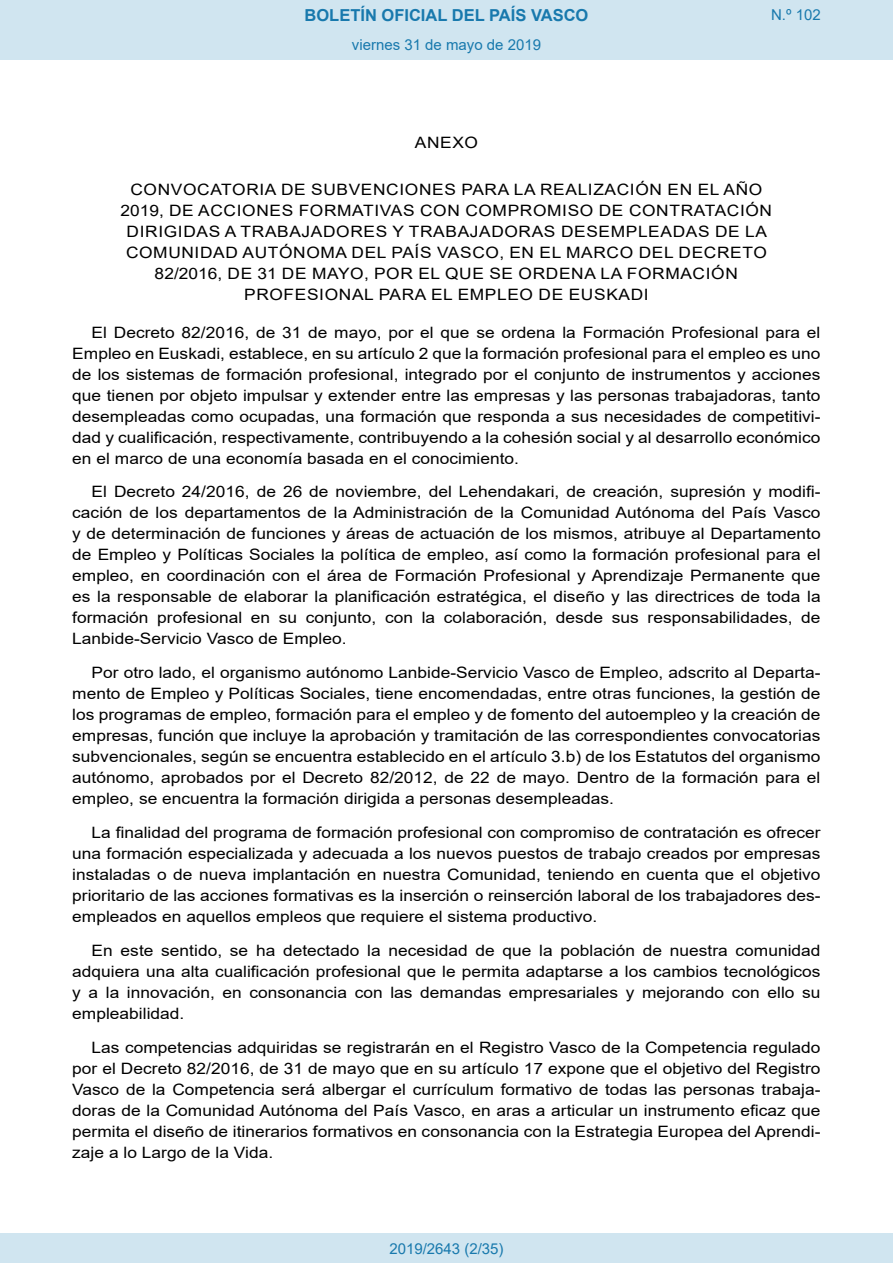
<style>
.page{position:relative;width:893px;height:1263px;background:#fff}
.page>*{position:absolute;margin:0;border:0;box-sizing:border-box;transform-origin:0 0}
.t1{font:700 16.5px "Arial";color:#1879ad}
.BOPVDetalle{font:15.6px/21px "Arial";color:#000;text-align:justify;scale:1.11 1}
.BOPVClave{font:15.6px/21px "Arial";letter-spacing:.035em;color:#000;text-align:center;scale:1.11 1}
.Paginacion_Centro{font:15px "Arial";color:#1879ad}
</style>
<div class="page">
<div style="left:0;top:0;width:893px;height:60px;background:#d0e5f0"></div>
<div style="left:0;top:1233px;width:893px;height:30px;background:#d0e5f0"></div>
<p class="t1" style="left:305px;top:3px;width:285px">BOLETÍN OFICIAL DEL PAÍS VASCO</p>
<p class="Paginacion_Centro" style="left:352px;top:35px;width:191px">viernes 31 de mayo de 2019</p>
<p class="Paginacion_Centro" style="left:771px;top:5px;width:51px">N.º 102</p>
<p class="BOPVClave" style="left:415px;top:132px;width:58px">ANEXO</p>
<p class="BOPVClave" style="left:120px;top:179px;width:589px">CONVOCATORIA DE SUBVENCIONES PARA LA REALIZACIÓN EN EL AÑO 2019, DE ACCIONES FORMATIVAS CON COMPROMISO DE CONTRATACIÓN DIRIGIDAS A TRABAJADORES Y TRABAJADORAS DESEMPLEADAS DE LA COMUNIDAD AUTÓNOMA DEL PAÍS VASCO, EN EL MARCO DEL DECRETO 82/2016, DE 31 DE MAYO, POR EL QUE SE ORDENA LA FORMACIÓN PROFESIONAL PARA EL EMPLEO DE EUSKADI</p>
<p class="BOPVDetalle" style="left:72px;top:322px;width:676px;text-indent:19px">El Decreto 82/2016, de 31 de mayo, por el que se ordena la Formación Profesional para el Empleo en Euskadi, establece, en su artículo 2 que la formación profesional para el empleo es uno de los sistemas de formación profesional, integrado por el conjunto de instrumentos y acciones que tienen por objeto impulsar y extender entre las empresas y las personas trabajadoras, tanto desempleadas como ocupadas, una formación que responda a sus necesidades de competitivi&shy;dad y cualificación, respectivamente, contribuyendo a la cohesión social y al desarrollo económico en el marco de una economía basada en el conocimiento.</p>
<p class="BOPVDetalle" style="left:72px;top:481px;width:676px;text-indent:19px">El Decreto 24/2016, de 26 de noviembre, del Lehendakari, de creación, supresión y modifi&shy;cación de los departamentos de la Administración de la Comunidad Autónoma del País Vasco y de determinación de funciones y áreas de actuación de los mismos, atribuye al Departamento de Empleo y Políticas Sociales la política de empleo, así como la formación profesional para el empleo, en coordinación con el área de Formación Profesional y Aprendizaje Permanente que es la responsable de elaborar la planificación estratégica, el diseño y las directrices de toda la formación profesional en su conjunto, con la colaboración, desde sus responsabilidades, de Lanbide-Servicio Vasco de Empleo.</p>
<p class="BOPVDetalle" style="left:72px;top:662px;width:676px;text-indent:19px">Por otro lado, el organismo autónomo Lanbide-Servicio Vasco de Empleo, adscrito al Departa&shy;mento de Empleo y Políticas Sociales, tiene encomendadas, entre otras funciones, la gestión de los programas de empleo, formación para el empleo y de fomento del autoempleo y la creación de empresas, función que incluye la aprobación y tramitación de las correspondientes convocatorias subvencionales, según se encuentra establecido en el artículo 3.b) de los Estatutos del organismo autónomo, aprobados por el Decreto 82/2012, de 22 de mayo. Dentro de la formación para el empleo, se encuentra la formación dirigida a personas desempleadas.</p>
<p class="BOPVDetalle" style="left:72px;top:822px;width:676px;text-indent:19px">La finalidad del programa de formación profesional con compromiso de contratación es ofrecer una formación especializada y adecuada a los nuevos puestos de trabajo creados por empresas instaladas o de nueva implantación en nuestra Comunidad, teniendo en cuenta que el objetivo prioritario de las acciones formativas es la inserción o reinserción laboral de los trabajadores des&shy;empleados en aquellos empleos que requiere el sistema productivo.</p>
<p class="BOPVDetalle" style="left:72px;top:940px;width:676px;text-indent:19px">En este sentido, se ha detectado la necesidad de que la población de nuestra comunidad adquiera una alta cualificación profesional que le permita adaptarse a los cambios tecnológicos y a la innovación, en consonancia con las demandas empresariales y mejorando con ello su empleabilidad.</p>
<p class="BOPVDetalle" style="left:72px;top:1036px;width:676px;text-indent:19px">Las competencias adquiridas se registrarán en el Registro Vasco de la Competencia regulado por el Decreto 82/2016, de 31 de mayo que en su artículo 17 expone que el objetivo del Registro Vasco de la Competencia será albergar el currículum formativo de todas las personas trabaja&shy;doras de la Comunidad Autónoma del País Vasco, en aras a articular un instrumento eficaz que permita el diseño de itinerarios formativos en consonancia con la Estrategia Europea del Aprendi&shy;zaje a lo Largo de la Vida.</p>
<p class="Paginacion_Centro" style="left:389px;top:1238px;width:116px">2019/2643 (2/35)</p>
</div>
